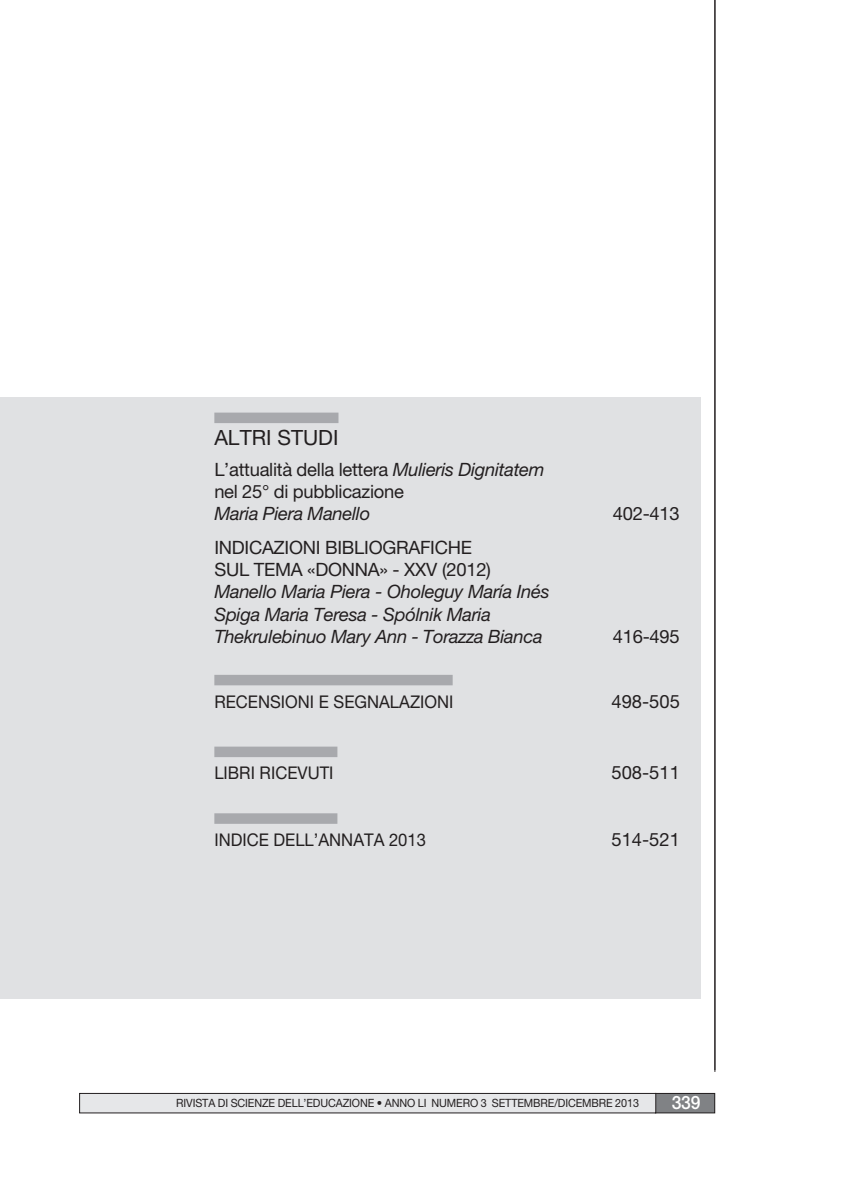
<style>
.page{position:relative;width:844px;height:1191px;background:#fff}
.page>*{position:absolute;margin:0;border:0;box-sizing:border-box;transform-origin:0 0}
.t1{font:21px "Helvetica Neue LT Pro";color:#231f20}
.t2{font:italic 18.38px/22.1px "Helvetica Neue LT Pro";letter-spacing:-.015em;color:#231f20}
.t3{font:18.38px/22.1px "Helvetica Neue LT Pro";letter-spacing:-.015em;color:#231f20}
.t4{font:500 18.38px "Helvetica Neue LT Pro";color:#fff;scale:.95 1}
.t5{font:17.5px "Helvetica Neue LT Pro";color:#231f20;scale:.95 1}
.t6{font:11.38px "Helvetica Neue LT Pro";letter-spacing:-.01em;color:#231f20;scale:.95 1}
.s1{font-style:italic}
.s2{font-style:normal}
</style>
<div class="page">
<div style="left:0;top:397px;width:699px;height:601px;background:#e0e1e3"></div>
<div style="left:655px;top:1093px;width:59px;height:20px;background:#808285"></div>
<div style="left:655px;top:1093px;width:59px;height:20px;border:1px solid #231f20"></div>
<div style="left:80px;top:1093px;width:575px;height:20px;background:#e6e7e9"></div>
<div style="left:79px;top:1093px;width:576px;height:20px;border:1px solid #231f20"></div>
<div style="left:214px;top:412px;width:124px;height:11px;background:#a8a9ad"></div>
<div style="left:214px;top:675px;width:238px;height:10px;background:#a8a9ad"></div>
<div style="left:214px;top:746px;width:123px;height:11px;background:#a8a9ad"></div>
<div style="left:214px;top:813px;width:123px;height:11px;background:#a8a9ad"></div>
<hr style="left:714px;top:0;width:1px;height:1071px;background:#231f20">
<p class="t1" style="left:214px;top:430px;width:126px">ALTRI STUDI</p>
<p class="t3" style="left:214px;top:460px;width:331px">L’attualità della lettera <span class="s1">Mulieris Dignitatem </span>nel 25° di pubblicazione<br><span class="s1">Maria Piera Manello</span></p>
<p class="t2" style="left:214px;top:538px;width:337px"><span class="s2">INDICAZIONI BIBLIOGRAFICHE<br>SUL TEMA «DONNA» - XXV (2012)<br></span>Manello Maria Piera - Oholeguy María Inés Spiga Maria Teresa - Spólnik Maria Thekrulebinuo Mary Ann - Torazza Bianca</p>
<p class="t3" style="left:612px;top:504px;width:68px">402-413</p>
<p class="t3" style="left:612px;top:627px;width:68px">416-495</p>
<p class="t5" style="left:214px;top:695px;width:253px">RECENSIONI E SEGNALAZIONI</p>
<p class="t3" style="left:611px;top:692px;width:70px">498-505</p>
<p class="t5" style="left:214px;top:767px;width:127px">LIBRI RICEVUTI</p>
<p class="t3" style="left:611px;top:763px;width:70px">508-511</p>
<p class="t5" style="left:214px;top:833px;width:224px">INDICE DELL’ANNATA 2013</p>
<p class="t3" style="left:611px;top:830px;width:70px">514-521</p>
<p class="t6" style="left:176px;top:1098px;width:488px">RIVISTA DI SCIENZE DELL’EDUCAZIONE • ANNO LI NUMERO 3 SETTEMBRE/DICEMBRE 2013</p>
<p class="t4" style="left:671px;top:1096px;width:32px">339</p>
</div>
